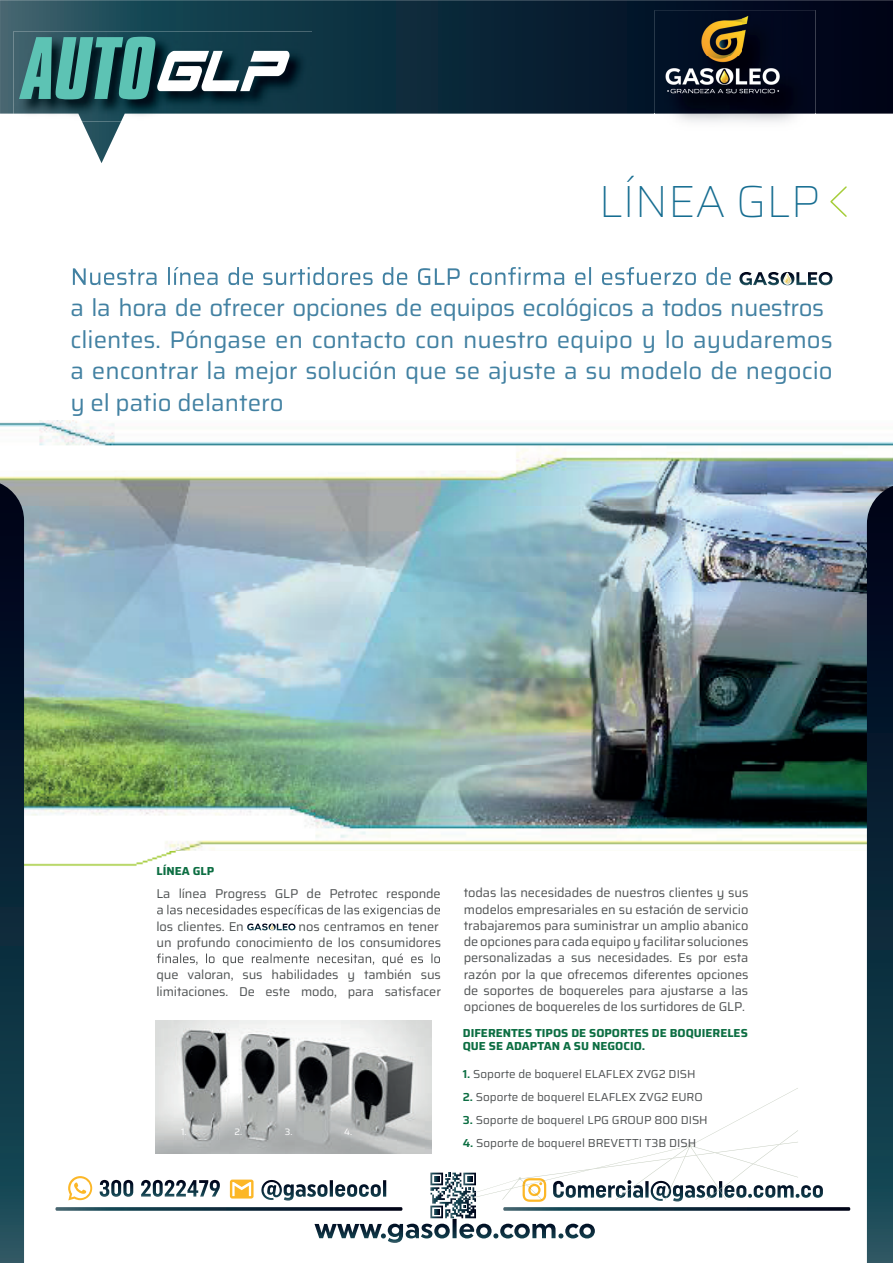
<style>
.page{position:relative;width:893px;height:1263px;background:#fff}
.page>*{position:absolute;margin:0;border:0;box-sizing:border-box;transform-origin:0 0}
.t1{font:100 45px "Saira";color:#166d91}
.t2{font:24px/31.5px "Saira";color:#4281a2}
.t3{font:12.75px/16.2px "Saira";letter-spacing:-.01em;color:#4f5253;text-align:right}
.t4{font:11.55px "Saira";color:#4f5253}
.t5{font:700 11.55px/12.8px "Saira";color:#0c6e42}
.t6{font:9.3px "Saira";color:#fff}
.s1{font-weight:600;color:#0c6e42}
</style>
<div class="page">
<svg style="left:0;top:0;width:893px;height:163px"></svg>
<img style="left:655px;top:10px;width:160px;height:123px">
<img style="left:659px;top:14px;width:124px;height:85px">
<svg style="left:55px;top:1207px;width:347px;height:3px"></svg>
<svg style="left:230px;top:1179px;width:23px;height:19px"></svg>
<svg style="left:68px;top:1176px;width:24px;height:24px"></svg>
<svg style="left:111px;top:1180px;width:109px;height:17px"></svg>
<svg style="left:261px;top:1180px;width:125px;height:20px"></svg>
<img style="left:13px;top:31px;width:299px;height:90px">
<svg style="left:19px;top:37px;width:271px;height:62px"></svg>
<svg style="left:830px;top:186px;width:17px;height:31px"></svg>
<svg style="left:73px;top:267px;width:658px;height:18px"></svg>
<img style="left:1px;top:420px;width:892px;height:448px">
<svg style="left:0;top:483px;width:24px;height:780px;background:#0d2839"></svg>
<svg style="left:867px;top:486px;width:26px;height:777px;background:#0d2839"></svg>
<svg style="left:430px;top:1088px;width:420px;height:150px"></svg>
<svg style="left:157px;top:905px;width:283px;height:12px"></svg>
<svg style="left:157px;top:953px;width:283px;height:12px"></svg>
<img style="left:156px;top:1020px;width:275px;height:133px">
<svg style="left:739px;top:272px;width:93px;height:13px"></svg>
<svg style="left:247px;top:923px;width:48px;height:7px"></svg>
<h1 class="t1" style="left:599px;top:165px;width:223px">LÍNEA GLP</h1>
<h2 class="t2" style="left:70px;top:291px;width:764px">a la hora de ofrecer opciones de equipos ecológicos a todos nuestros clientes. Póngase en contacto con nuestro equipo y lo ayudaremos a encontrar la mejor solución que se ajuste a su modelo de negocio y el patio delantero</h2>
<p class="t5" style="left:156px;top:864px;width:59px">LÍNEA GLP</p>
<p class="t3" style="left:156px;top:885px;width:286px">La línea Progress GLP de Petrotec responde</p>
<p class="t3" style="left:156px;top:917px;width:89px">los clientes. En</p>
<p class="t3" style="left:156px;top:917px;width:286px">nos centramos en tener<br>un profundo conocimiento de los consumidores</p>
<p class="t3" style="left:156px;top:966px;width:286px;text-align:left">que valoran, sus habilidades y también sus limitaciones. De este modo, para satisfacer</p>
<p class="t6" style="left:181px;top:1124px;width:7px">1.</p>
<p class="t6" style="left:234px;top:1124px;width:9px">2.</p>
<p class="t6" style="left:285px;top:1124px;width:9px">3.</p>
<p class="t6" style="left:344px;top:1124px;width:10px">4.</p>
<p class="t3" style="left:464px;top:884px;width:286px;text-align:justify">todas las necesidades de nuestros clientes y sus modelos empresariales en su estación de servicio trabajaremos para suministrar un amplio abanico deopcionesparacadaequipoyfacilitar soluciones personalizadas a sus necesidades. Es por esta razón por la que ofrecemos diferentes opciones de soportes de boquereles para ajustarse a las opciones de boquereles de los surtidores de GLP.</p>
<p class="t5" style="left:463px;top:1026px;width:286px">DIFERENTES TIPOS DE SOPORTES DE BOQUIERELES<br>QUE SE ADAPTAN A SU NEGOCIO.</p>
<p class="t4" style="left:463px;top:1065px;width:234px"><span class="s1">1.</span> Soporte de boquerel ELAFLEX ZVG2 DISH</p>
<p class="t4" style="left:463px;top:1087px;width:241px"><span class="s1">2.</span> Soporte de boquerel ELAFLEX ZVG2 EURO</p>
<p class="t4" style="left:463px;top:1110px;width:246px"><span class="s1">3.</span> Soporte de boquerel LPG GROUP 800 DISH</p>
<p class="t4" style="left:463px;top:1133px;width:235px"><span class="s1">4.</span> Soporte de boquerel BREVETTI T3B DISH</p>
</div>
